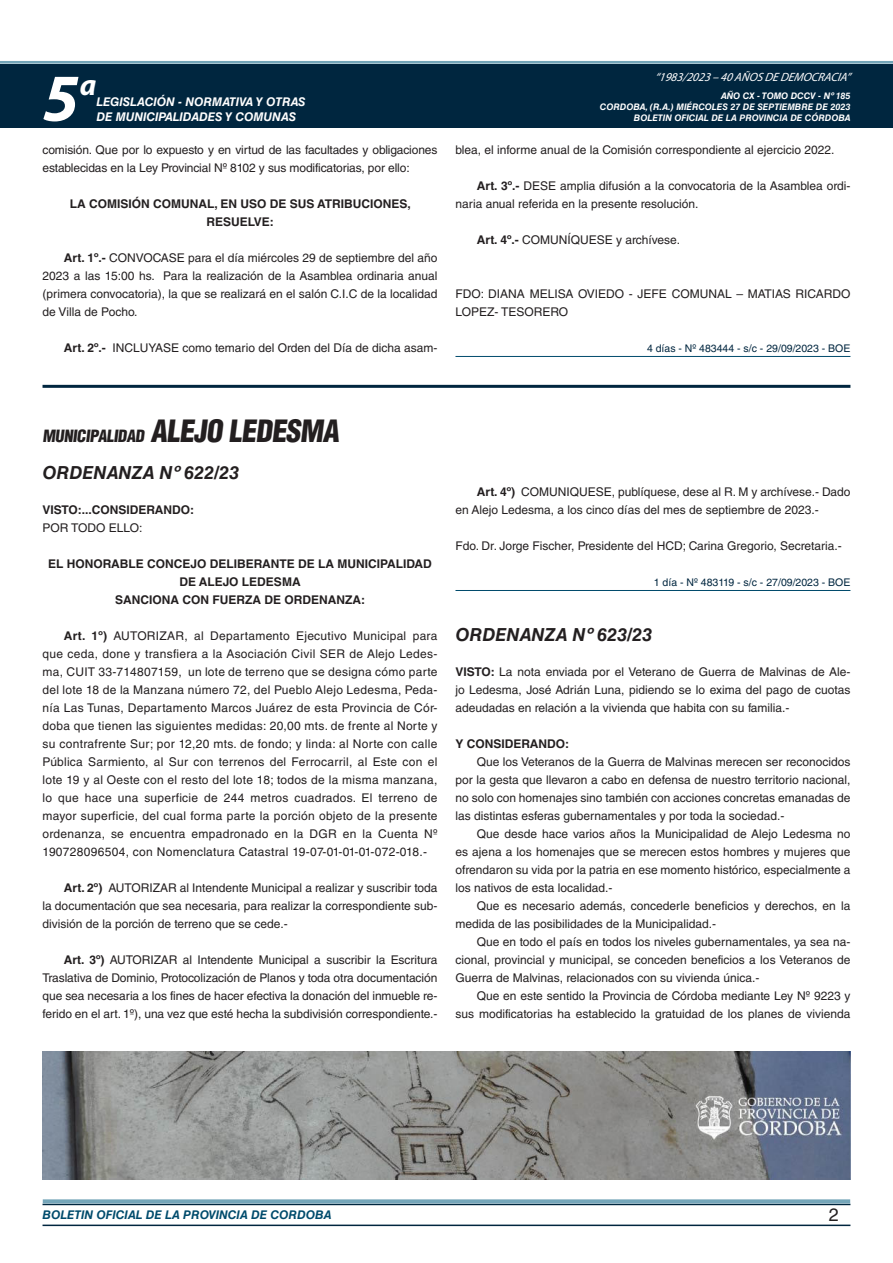
<style>
.page{position:relative;width:893px;height:1263px;background:#fff}
.page>*{position:absolute;margin:0;border:0;box-sizing:border-box;transform-origin:0 0}
.t1{font:italic 700 67.5px "Myriad Pro";color:#fff}
.t2{font:italic 700 30px "Myriad Pro";color:#fff}
.NOMBRE_DE_MINISTERIO{font:italic 700 18px "Helvetica LT Std";color:#231f20}
.t3{font:18px "Helvetica LT Std";color:#231f20}
.BASE{font:900 condensed 16.5px "Helvetica LT Std";color:#231f20}
.TEXTO_BASE{font:12px/18px "Helvetica LT Std";color:#231f20;text-align:justify}
.RESUELVE{font:700 12px/18px "Helvetica LT Std";color:#231f20;text-align:center}
.t4{font:italic 700 12px "Helvetica LT Std";color:#fff}
.t5{font:italic 700 12px "Helvetica LT Std";color:#004b6c}
.TEXTO_BASE-2{font:700 12px "Helvetica LT Std";color:#231f20}
.t6{font:italic 12px "Myriad Pro";color:#fff}
.FECHA_DE_VENCIMIENTO{font:10.5px "Helvetica LT Std";color:#00263f}
.t7{font:italic 700 9px/10.8px "Helvetica LT Std";color:#fff;text-align:right}
.s1{font-weight:700}
.s2{font-size:30px}
</style>
<div class="page">
<div style="left:0;top:61px;width:893px;height:6px;background:#fff;opacity:.75"></div>
<div style="left:0;top:64px;width:893px;height:64px;background:#00263f"></div>
<hr style="left:43px;top:1224px;width:807px;height:2px;background:#00263f">
<div style="left:42px;top:1198px;width:809px;height:8px;background:#fff;opacity:.75"></div>
<hr style="left:455px;top:356px;width:395px;height:1px;background:#004b6c">
<hr style="left:43px;top:385px;width:807px;height:3px;background:#00263f">
<hr style="left:455px;top:590px;width:395px;height:1px;background:#004b6c">
<img style="left:43px;top:1051px;width:807px;height:129px">
<h1 class="t1" style="left:43px;top:54px;width:38px">5</h1>
<h2 class="t2" style="left:80px;top:66px;width:18px">a</h2>
<p class="t4" style="left:96px;top:95px;width:211px">LEGISLACIÓN - NORMATIVA Y OTRAS</p>
<p class="t4" style="left:96px;top:109px;width:201px">DE MUNICIPALIDADES Y COMUNAS</p>
<p class="TEXTO_BASE" style="left:43px;top:141px;width:396px">comisión. Que por lo expuesto y en virtud de las facultades y obligaciones establecidas en la Ley Provincial Nº 8102 y sus modificatorias, por ello:</p>
<p class="RESUELVE" style="left:70px;top:194px;width:343px">LA COMISIÓN COMUNAL, EN USO DE SUS ATRIBUCIONES,</p>
<p class="RESUELVE" style="left:207px;top:212px;width:69px">RESUELVE:</p>
<p class="TEXTO_BASE" style="left:43px;top:249px;width:396px;text-indent:21px"><span class="s1">Art. 1º.-</span> CONVOCASE para el día miércoles 29 de septiembre del año 2023 a las 15:00 hs. Para la realización de la Asamblea ordinaria anual (primera convocatoria), la que se realizará en el salón C.I.C de la localidad de Villa de Pocho.</p>
<p class="TEXTO_BASE" style="left:64px;top:339px;width:375px"><span class="s1">Art. 2º.-</span> INCLUYASE como temario del Orden del Día de dicha asam-</p>
<p class="t6" style="left:655px;top:70px;width:197px">“ 1983/2023 – 40 AÑOS DE DEMOCRACIA”</p>
<p class="t7" style="left:600px;top:91px;width:252px">AÑO CX - TOMO DCCV - Nº 185<br>CORDOBA, (R.A.) MIÉRCOLES 27 DE SEPTIEMBRE DE 2023<br>BOLETIN OFICIAL DE LA PROVINCIA DE CÓRDOBA</p>
<p class="TEXTO_BASE" style="left:455px;top:141px;width:380px">blea, el informe anual de la Comisión correspondiente al ejercicio 2022.</p>
<p class="TEXTO_BASE" style="left:455px;top:177px;width:396px;text-indent:21px"><span class="s1">Art. 3º.-</span> DESE amplia difusión a la convocatoria de la Asamblea ordi&shy;naria anual referida en la presente resolución.</p>
<p class="TEXTO_BASE" style="left:477px;top:231px;width:205px"><span class="s1">Art. 4º.-</span> COMUNÍQUESE y archívese.</p>
<p class="TEXTO_BASE" style="left:455px;top:285px;width:396px">FDO: DIANA MELISA OVIEDO - JEFE COMUNAL – MATIAS RICARDO<br>LOPEZ- TESORERO</p>
<p class="FECHA_DE_VENCIMIENTO" style="left:647px;top:342px;width:205px">4 días - Nº 483444 - s/c - 29/09/2023 - BOE</p>
<p class="BASE" style="left:43px;top:425px;width:303px">MUNICIPALIDAD <span class="s2">ALEJO LEDESMA</span></p>
<p class="NOMBRE_DE_MINISTERIO" style="left:43px;top:462px;width:198px">ORDENANZA Nº 622/23</p>
<p class="TEXTO_BASE-2" style="left:43px;top:502px;width:153px">VISTO:...CONSIDERANDO:</p>
<p class="TEXTO_BASE" style="left:43px;top:519px;width:101px">POR TODO ELLO:</p>
<p class="RESUELVE" style="left:48px;top:554px;width:385px">EL HONORABLE CONCEJO DELIBERANTE DE LA MUNICIPALIDAD<br>DE ALEJO LEDESMA</p>
<p class="RESUELVE" style="left:115px;top:590px;width:251px">SANCIONA CON FUERZA DE ORDENANZA:</p>
<p class="TEXTO_BASE" style="left:43px;top:627px;width:396px;text-indent:21px"><span class="s1">Art. 1º)</span> AUTORIZAR, al Departamento Ejecutivo Municipal para que ceda, done y transfiera a la Asociación Civil SER de Alejo Ledes&shy;ma, CUIT 33-714807159, un lote de terreno que se designa cómo parte del lote 18 de la Manzana número 72, del Pueblo Alejo Ledesma, Peda&shy;nía Las Tunas, Departamento Marcos Juárez de esta Provincia de Cór&shy;doba que tienen las siguientes medidas: 20,00 mts. de frente al Norte y su contrafrente Sur; por 12,20 mts. de fondo; y linda: al Norte con calle Pública Sarmiento, al Sur con terrenos del Ferrocarril, al Este con el lote 19 y al Oeste con el resto del lote 18; todos de la misma manzana, lo que hace una superficie de 244 metros cuadrados. El terreno de mayor superficie, del cual forma parte la porción objeto de la presente ordenanza, se encuentra empadronado en la DGR en la Cuenta Nº 190728096504, con Nomenclatura Catastral 19-07-01-01-01-072-018.-</p>
<p class="TEXTO_BASE" style="left:43px;top:879px;width:396px;text-indent:21px"><span class="s1">Art. 2º)</span> AUTORIZAR al Intendente Municipal a realizar y suscribir toda la documentación que sea necesaria, para realizar la correspondiente sub&shy;división de la porción de terreno que se cede.-</p>
<p class="TEXTO_BASE" style="left:43px;top:951px;width:396px;text-indent:21px"><span class="s1">Art. 3º)</span> AUTORIZAR al Intendente Municipal a suscribir la Escritura Traslativa de Dominio, Protocolización de Planos y toda otra documentación que sea necesaria a los fines de hacer efectiva la donación del inmueble re&shy;ferido en el art. 1º), una vez que esté hecha la subdivisión correspondiente.-</p>
<p class="TEXTO_BASE" style="left:455px;top:483px;width:396px;text-indent:21px"><span class="s1">Art. 4º)</span> COMUNIQUESE, publíquese, dese al R. M y archívese.- Dado en Alejo Ledesma, a los cinco días del mes de septiembre de 2023.-</p>
<p class="TEXTO_BASE" style="left:455px;top:537px;width:388px">Fdo. Dr. Jorge Fischer, Presidente del HCD; Carina Gregorio, Secretaria.-</p>
<p class="FECHA_DE_VENCIMIENTO" style="left:654px;top:576px;width:198px">1 día - Nº 483119 - s/c - 27/09/2023 - BOE</p>
<p class="NOMBRE_DE_MINISTERIO" style="left:455px;top:624px;width:198px">ORDENANZA Nº 623/23</p>
<p class="TEXTO_BASE" style="left:455px;top:663px;width:396px"><span class="s1">VISTO:</span> La nota enviada por el Veterano de Guerra de Malvinas de Ale&shy;jo Ledesma, José Adrián Luna, pidiendo se lo exima del pago de cuotas adeudadas en relación a la vivienda que habita con su familia.-</p>
<p class="TEXTO_BASE-2" style="left:455px;top:736px;width:115px">Y CONSIDERANDO:</p>
<p class="TEXTO_BASE" style="left:455px;top:753px;width:396px;text-indent:21px">Que los Veteranos de la Guerra de Malvinas merecen ser reconocidos por la gesta que llevaron a cabo en defensa de nuestro territorio nacional, no solo con homenajes sino también con acciones concretas emanadas de las distintas esferas gubernamentales y por toda la sociedad.-</p>
<p class="TEXTO_BASE" style="left:455px;top:825px;width:396px;text-indent:21px">Que desde hace varios años la Municipalidad de Alejo Ledesma no es ajena a los homenajes que se merecen estos hombres y mujeres que ofrendaron su vida por la patria en ese momento histórico, especialmente a los nativos de esta localidad.-</p>
<p class="TEXTO_BASE" style="left:455px;top:897px;width:396px;text-indent:21px">Que es necesario además, concederle beneficios y derechos, en la medida de las posibilidades de la Municipalidad.-</p>
<p class="TEXTO_BASE" style="left:455px;top:933px;width:396px;text-indent:21px">Que en todo el país en todos los niveles gubernamentales, ya sea na&shy;cional, provincial y municipal, se conceden beneficios a los Veteranos de Guerra de Malvinas, relacionados con su vivienda única.-</p>
<p class="TEXTO_BASE" style="left:455px;top:987px;width:396px;text-align:right">Que en este sentido la Provincia de Córdoba mediante Ley Nº 9223 y sus modificatorias ha establecido la gratuidad de los planes de vivienda</p>
<p class="t5" style="left:43px;top:1208px;width:290px">BOLETIN OFICIAL DE LA PROVINCIA DE CORDOBA</p>
<p class="t3" style="left:829px;top:1204px;width:12px">2</p>
</div>
